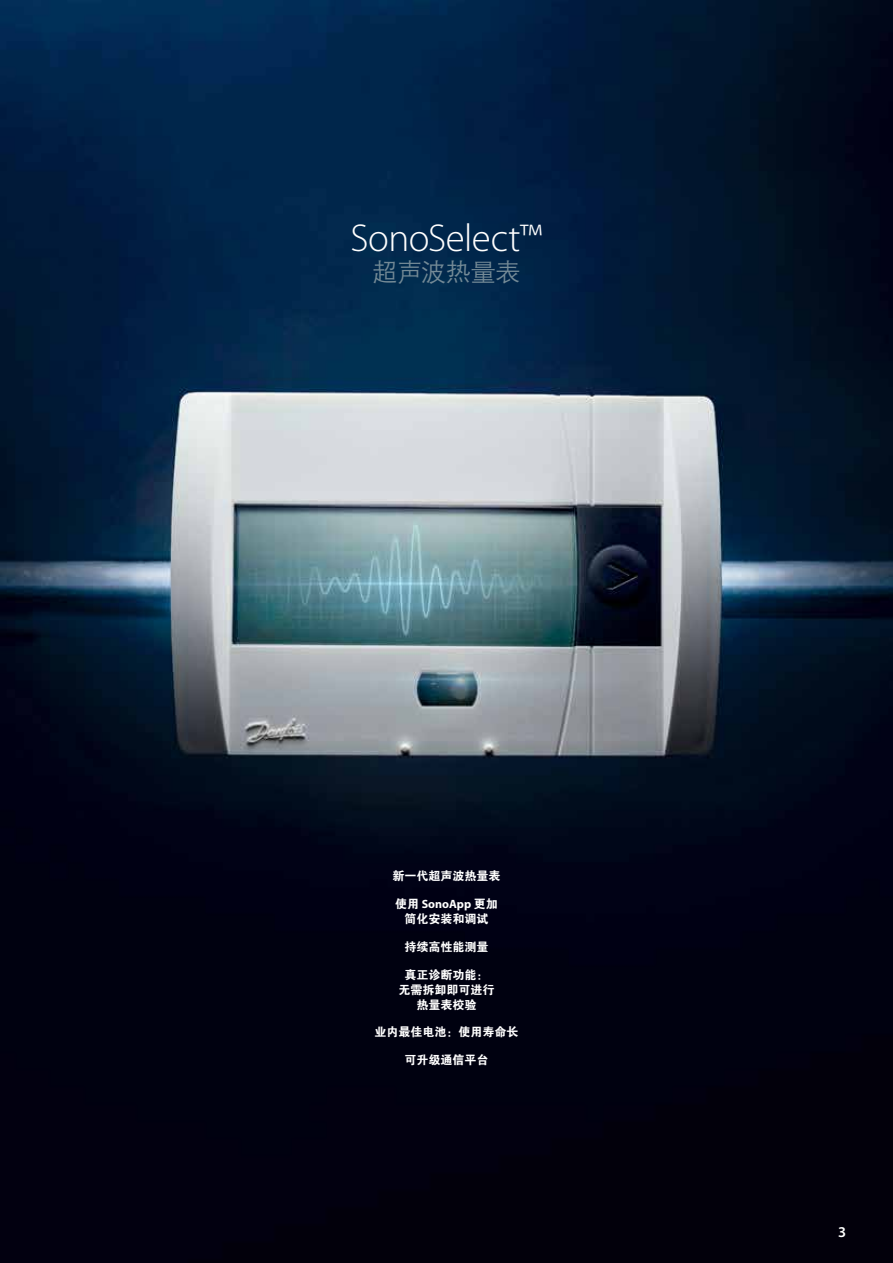
<style>
.page{position:relative;width:893px;height:1263px;background:#fff}
.page>*{position:absolute;margin:0;border:0;box-sizing:border-box;transform-origin:0 0}
.t1{font:300 39px "Myriad Pro";letter-spacing:-.01em;color:#fff}
.t2{font:25.5px "FZZDXJW GB1 0";letter-spacing:-.04em;color:#748a96}
.t3{font:600 15px "Myriad Pro";color:#fff}
.t4{font:12px/15px "FZDHTJW GB1 0";color:#fff;text-align:center}
.t5{font:700 12px "Myriad Pro";color:#fff}
.s1{font-family:"FZDHTJW GB1 0";font-weight:400}
</style>
<div class="page">
<img style="left:0;top:0;width:893px;height:1263px">
<h1 class="t1" style="left:351px;top:216px;width:193px">SonoSelect™</h1>
<h2 class="t2" style="left:372px;top:259px;width:150px">超声波热量表</h2>
<p class="t4" style="left:392px;top:869px;width:109px">新一代超声波热量表</p>
<p class="t5" style="left:395px;top:896px;width:104px"><span class="s1">使用</span> SonoApp <span class="s1">更加</span></p>
<p class="t4" style="left:404px;top:912px;width:85px">简化安装和调试</p>
<p class="t4" style="left:404px;top:939px;width:85px">持续高性能测量</p>
<p class="t4" style="left:398px;top:967px;width:97px">真正诊断功能：无需拆卸即可进行热量表校验</p>
<p class="t4" style="left:374px;top:1025px;width:145px">业内最佳电池：使用寿命长</p>
<p class="t4" style="left:404px;top:1053px;width:85px">可升级通信平台</p>
<p class="t3" style="left:838px;top:1223px;width:10px">3</p>
</div>
